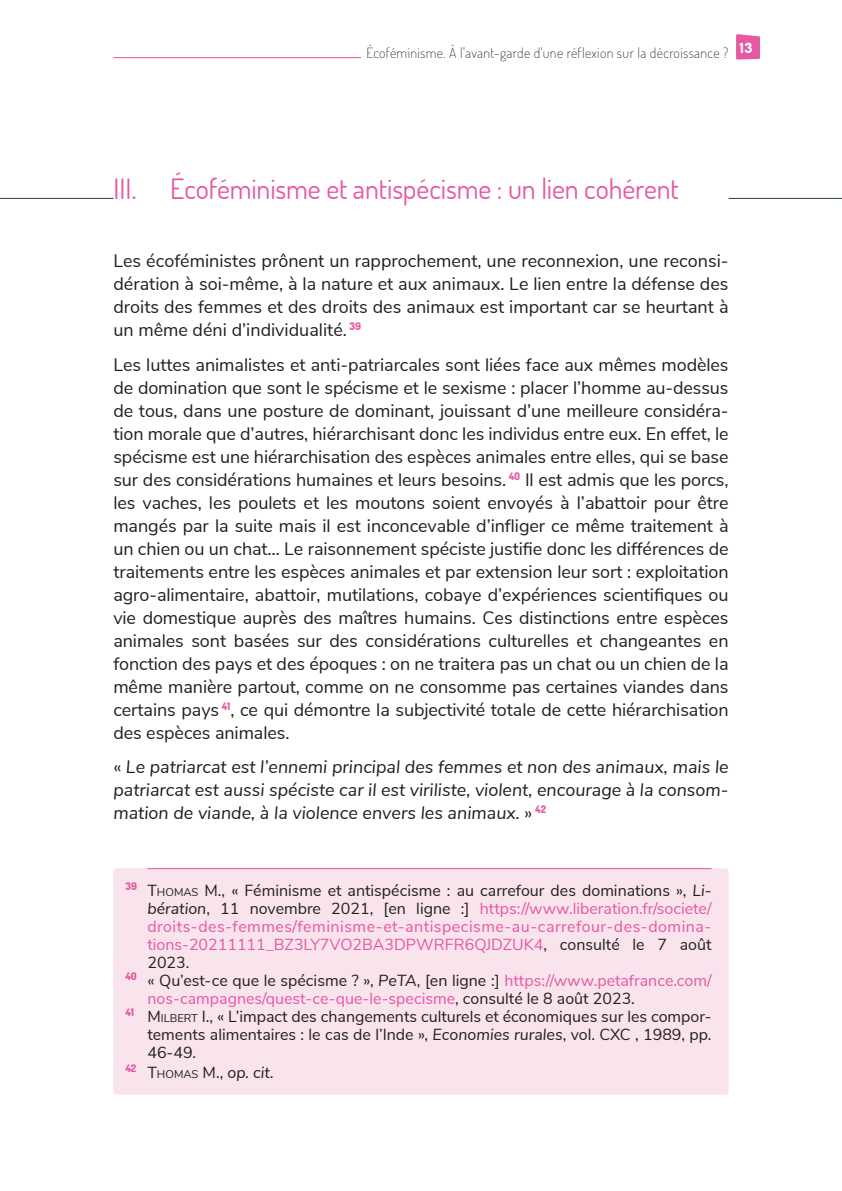
<style>
.page{position:relative;width:842px;height:1191px;background:#fff}
.page>*{position:absolute;margin:0;border:0;box-sizing:border-box;transform-origin:0 0}
.t1{font:28px "Dosis";letter-spacing:-.005em;color:#e658a1}
.t2{font:18px/23px "Nunito Sans";letter-spacing:-.005em;color:#231f20;text-align:justify}
.t3{font:italic 18px/23px "Nunito Sans";color:#231f20;text-align:justify}
.t4{font:16px "Nunito Sans";color:#231f20}
.t5{font:16px "Nunito Sans";color:#e658a1}
.t6{font:16px "Nunito Sans";letter-spacing:.03em;color:#e658a1}
.t7{font:italic 16px "Nunito Sans";color:#231f20}
.t8{font:200 14px "Dosis";letter-spacing:.025em;color:#231f20}
.s1{font-style:normal}
.s2{font-style:inherit}
.s3{font-size:11.2px}
.s4{font-style:italic}
.s5{font-style:italic;color:#231f20}
.s6{color:#231f20}
.s7{color:#e658a1}
.s8{font-style:normal;font-size:11.2px}
</style>
<div class="page">
<hr style="left:113px;top:57px;width:616px;height:1px;background:#e658a1">
<div style="left:361px;top:52px;width:373px;height:10px;background:#fff"></div>
<svg style="left:736px;top:34px;width:24px;height:26px"></svg>
<div style="left:113px;top:868px;width:616px;height:226px;background:#f9e4ee;border-radius:3px"></div>
<hr style="left:0;top:198px;width:842px;height:1px;background:#203d54">
<div style="left:113px;top:193px;width:616px;height:8px;background:#fff"></div>
<hr style="left:147px;top:868px;width:564px;height:1px;background:#e658a1">
<p class="t8" style="left:366px;top:44px;width:387px">Écoféminisme. À l'avant-garde d'une réflexion sur la décroissance ? <sup>13</sup></p>
<h1 class="t1" style="left:113px;top:170px;width:567px">III. Écoféminisme et antispécisme : un lien cohérent</h1>
<p class="t2" style="left:113px;top:248px;width:617px">Les écoféministes prônent un rapprochement, une reconnexion, une reconsi&shy;dération à soi-même, à la nature et aux animaux. Le lien entre la défense des droits des femmes et des droits des animaux est important car se heurtant à un même déni d’individualité. <sup>39</sup></p>
<p class="t2" style="left:113px;top:352px;width:617px">Les luttes animalistes et anti-patriarcales sont liées face aux mêmes modèles de domination que sont le spécisme et le sexisme : placer l’homme au-dessus de tous, dans une posture de dominant, jouissant d’une meilleure considéra&shy;tion morale que d’autres, hiérarchisant donc les individus entre eux. En effet, le spécisme est une hiérarchisation des espèces animales entre elles, qui se base sur des considérations humaines et leurs besoins. <sup>40</sup> Il est admis que les porcs, les vaches, les poulets et les moutons soient envoyés à l’abattoir pour être mangés par la suite mais il est inconcevable d’infliger ce même traitement à un chien ou un chat… Le raisonnement spéciste justifie donc les différences de traitements entre les espèces animales et par extension leur sort : exploitation agro-alimentaire, abattoir, mutilations, cobaye d’expériences scientifiques ou vie domestique auprès des maîtres humains. Ces distinctions entre espèces animales sont basées sur des considérations culturelles et changeantes en fonction des pays et des époques : on ne traitera pas un chat ou un chien de la même manière partout, comme on ne consomme pas certaines viandes dans certains pays <sup>41</sup>, ce qui démontre la subjectivité totale de cette hiérarchisation des espèces animales.</p>
<p class="t3" style="left:113px;top:754px;width:617px"><span class="s1">«</span> Le patriarcat est l’ennemi principal des femmes et non des animaux, mais le patriarcat est aussi spéciste car il est viriliste, violent, encourage à la consom&shy;mation de viande, à la violence envers les animaux. <span class="s1">»</span> <sup>42</sup></p>
<p class="t4" style="left:125px;top:879px;width:588px"><sup>39</sup> <span class="s2">T</span><span class="s3">HOMAS</span> M., « Féminisme et antispécisme : au carrefour des dominations », <span class="s4">Li-</span></p>
<p class="t5" style="left:147px;top:897px;width:566px"><span class="s5">bération</span><span class="s6">, 11 novembre 2021, [en ligne :]</span> https://www.liberation.fr/societe/</p>
<p class="t6" style="left:147px;top:915px;width:565px">droits-des-femmes/feminisme-et-antispecisme-au-carrefour-des-domina-</p>
<p class="t5" style="left:147px;top:933px;width:566px">tions-20211111_BZ3LY7VO2BA3DPWRFR6QJDZUK4<span class="s6">, consulté le 7 août</span></p>
<p class="t4" style="left:147px;top:951px;width:44px">2023.</p>
<p class="t4" style="left:125px;top:969px;width:588px"><sup>40</sup> « Qu’est-ce que le spécisme ? », <span class="s4">PeTA</span>, [en ligne :] <span class="s7">https://www.petafrance.com/</span></p>
<p class="t5" style="left:147px;top:987px;width:489px">nos-campagnes/quest-ce-que-le-specisme<span class="s6">, consulté le 8 août 2023.</span></p>
<p class="t4" style="left:125px;top:1005px;width:588px"><sup>41</sup> <span class="s2">M</span> <span class="s3">ILBERT</span> I., « L’impact des changements culturels et économiques sur les compor-</p>
<p class="t4" style="left:147px;top:1023px;width:566px">tements alimentaires : le cas de l’Inde », <span class="s4">Economies rurales</span>, vol. CXC , 1989, pp.</p>
<p class="t4" style="left:147px;top:1041px;width:50px">46-49.</p>
<p class="t7" style="left:125px;top:1060px;width:150px"><sup>42</sup> <span class="s1">T</span><span class="s8">HOMAS</span> <span class="s1">M.,</span> op. cit.</p>
</div>
